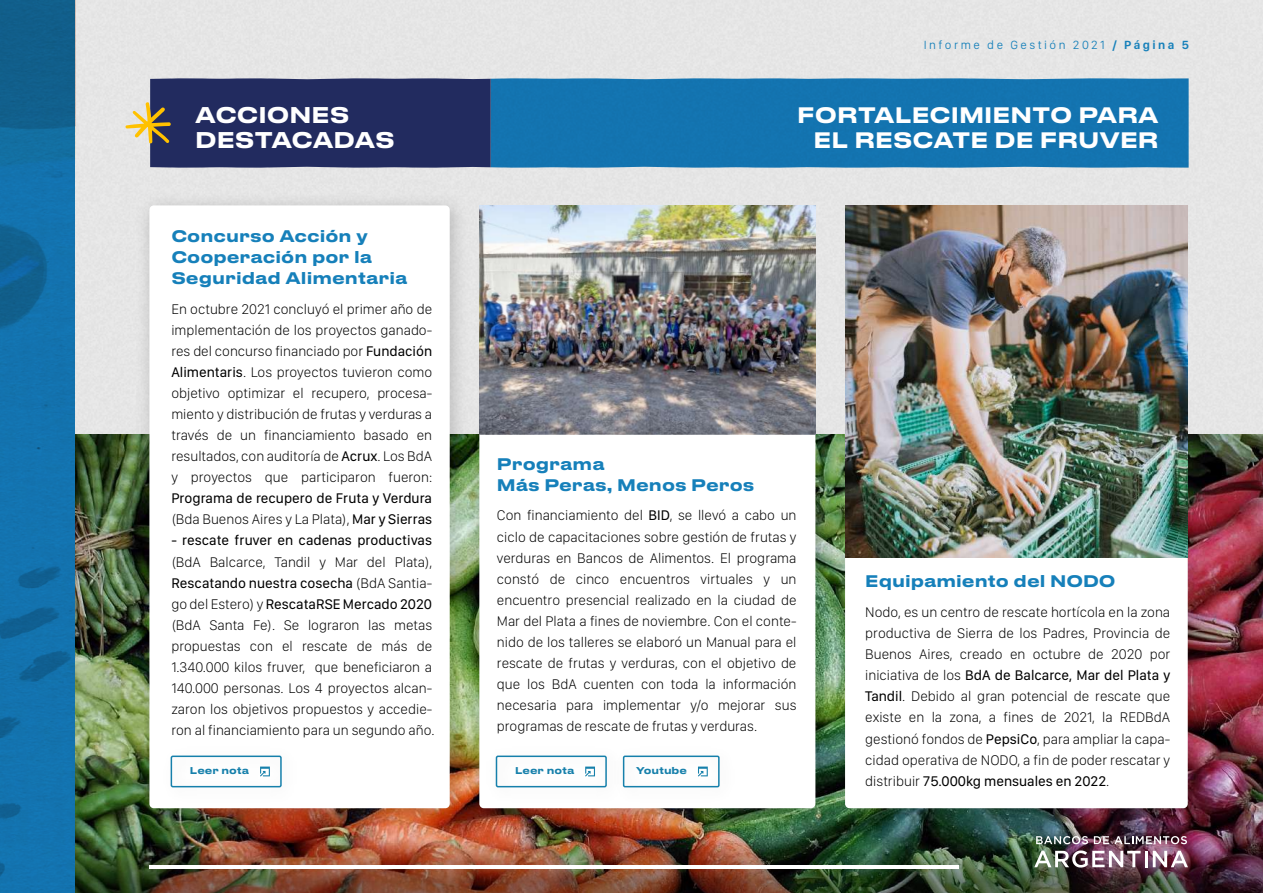
<style>
.page{position:relative;width:1263px;height:893px;background:#fff}
.page>*{position:absolute;margin:0;border:0;box-sizing:border-box;transform-origin:0 0}
.t1{font:500 21.45px/25px "Druk Text Wide";color:#fff}
.t2{font:500 21px/24.6px "Druk Text Wide";color:#fff;text-align:right}
.t3{font:500 15.75px/21px "Druk Text Wide";color:#1680ba}
.t4{font:100 14.55px/21.1px "SF Compact Display";color:#000;text-align:justify}
.t5{font:14.55px/21.1px "SF Compact Display";color:#000}
.t6{font:300 12.3px "SF Compact Display";letter-spacing:.2em;color:#1680ba}
.t7{font:500 9.3px "Druk Text Wide";color:#1680ab}
.s1{font-weight:600}
.s2{font-weight:400}
.s3{font-weight:100}
</style>
<div class="page">
<div style="left:75px;top:0;width:1188px;height:435px;background:#e6e6e6"></div>
<img style="left:75px;top:435px;width:1188px;height:326px">
<img style="left:75px;top:761px;width:1188px;height:132px">
<svg style="left:1034px;top:850px;width:106px;height:17px"></svg>
<hr style="left:1144px;top:851px;width:3px;height:16px;background:#fff">
<svg style="left:1153px;top:851px;width:35px;height:16px"></svg>
<svg style="left:1036px;top:836px;width:52px;height:8px"></svg>
<svg style="left:1094px;top:836px;width:93px;height:8px"></svg>
<svg style="left:0;top:0;width:75px;height:893px;background:#126da6"></svg>
<hr style="left:149px;top:865px;width:810px;height:3px;background:#fff">
<img style="left:841px;top:538px;width:372px;height:297px">
<svg style="left:845px;top:558px;width:343px;height:250px"></svg>
<img style="left:845px;top:205px;width:343px;height:353px">
<img style="left:479px;top:205px;width:336px;height:210px">
<img style="left:475px;top:415px;width:366px;height:420px">
<svg style="left:479px;top:435px;width:336px;height:373px"></svg>
<img style="left:633px;top:736px;width:113px;height:78px">
<div style="left:623px;top:755px;width:97px;height:32px;border:2px solid #1680ab"></div>
<svg style="left:698px;top:767px;width:10px;height:9px"></svg>
<img style="left:476px;top:736px;width:157px;height:78px">
<div style="left:496px;top:755px;width:111px;height:32px;border:2px solid #1680ab;border-radius:2px"></div>
<svg style="left:585px;top:767px;width:10px;height:9px"></svg>
<img style="left:129px;top:185px;width:346px;height:650px">
<div style="left:149px;top:205px;width:301px;height:603px;background:#fff;border-radius:4px"></div>
<img style="left:150px;top:756px;width:158px;height:58px">
<div style="left:171px;top:755px;width:111px;height:32px;border:2px solid #1680ab;border-radius:2px"></div>
<svg style="left:260px;top:767px;width:10px;height:9px"></svg>
<div style="left:491px;top:78px;width:697px;height:90px;background:#1374b0"></div>
<svg style="left:125px;top:78px;width:366px;height:90px;background:#343b67"></svg>
<p class="t6" style="left:924px;top:36px;width:267px">Informe de Gestión 2021 <span class="s1">/ Página 5</span></p>
<h1 class="t1" style="left:195px;top:100px;width:201px">ACCIONES<br>DESTACADAS</h1>
<h2 class="t2" style="left:797px;top:101px;width:363px">FORTALECIMIENTO PARA<br>EL RESCATE DE FRUVER</h2>
<p class="t3" style="left:171px;top:224px;width:238px">Concurso Acción y<br>Cooperación por la<br>Seguridad Alimentaria</p>
<p class="t4" style="left:171px;top:297px;width:262px">En octubre 2021 concluyó el primer año de implementación de los proyectos ganado&shy;res del concurso financiado por <span class="s2">Fundación Alimentaris</span>. Los proyectos tuvieron como objetivo optimizar el recupero, procesa&shy;miento y distribución de frutas y verduras a través de un financiamiento basado en resultados, con auditoría de <span class="s2">Acrux</span>. Los BdA y proyectos que participaron fueron:</p>
<p class="t5" style="left:171px;top:487px;width:262px">Programa de recupero de Fruta y Verdura <span class="s3">(Bda Buenos Aires y La Plata),</span> Mar y Sierras</p>
<p class="t5" style="left:171px;top:529px;width:262px">- rescate fruver en cadenas productivas</p>
<p class="t4" style="left:171px;top:550px;width:265px;text-align:left">(BdA Balcarce, Tandil y Mar del Plata), <span class="s2">Rescatando nuestra cosecha</span> (BdA Santia&shy;go del Estero) y <span class="s2">RescataRSE Mercado 2020 </span>(BdA Santa Fe). Se lograron las metas propuestas con el rescate de más de 1.340.000 kilos fruver, que beneficiaron a 140.000 personas. Los 4 proyectos alcan&shy;zaron los objetivos propuestos y accedie&shy;ron al financiamiento para un segundo año.</p>
<p class="t7" style="left:190px;top:763px;width:61px">Leer nota</p>
<p class="t3" style="left:497px;top:451px;width:259px">Programa<br>Más Peras, Menos Peros</p>
<p class="t4" style="left:497px;top:504px;width:301px">Con financiamiento del <span class="s2">BID</span>, se llevó a cabo un ciclo de capacitaciones sobre gestión de frutas y verduras en Bancos de Alimentos. El programa constó de cinco encuentros virtuales y un encuentro presencial realizado en la ciudad de Mar del Plata a fines de noviembre. Con el conte&shy;nido de los talleres se elaboró un Manual para el rescate de frutas y verduras, con el objetivo de que los BdA cuenten con toda la información necesaria para implementar y/o mejorar sus programas de rescate de frutas y verduras.</p>
<p class="t7" style="left:515px;top:763px;width:61px">Leer nota</p>
<p class="t7" style="left:636px;top:763px;width:53px">Youtube</p>
<p class="t3" style="left:865px;top:569px;width:252px">Equipamiento del NODO</p>
<p class="t4" style="left:865px;top:601px;width:306px">Nodo, es un centro de rescate hortícola en la zona productiva de Sierra de los Padres, Provincia de Buenos Aires, creado en octubre de 2020 por iniciativa de los <span class="s2">BdA de Balcarce, Mar del Plata y Tandil</span>. Debido al gran potencial de rescate que existe en la zona, a fines de 2021, la REDBdA gestionó fondos de <span class="s2">PepsiCo</span>, para ampliar la capa&shy;cidad operativa de NODO, a fin de poder rescatar y distribuir <span class="s2">75.000kg mensuales en 2022</span>.</p>
</div>
